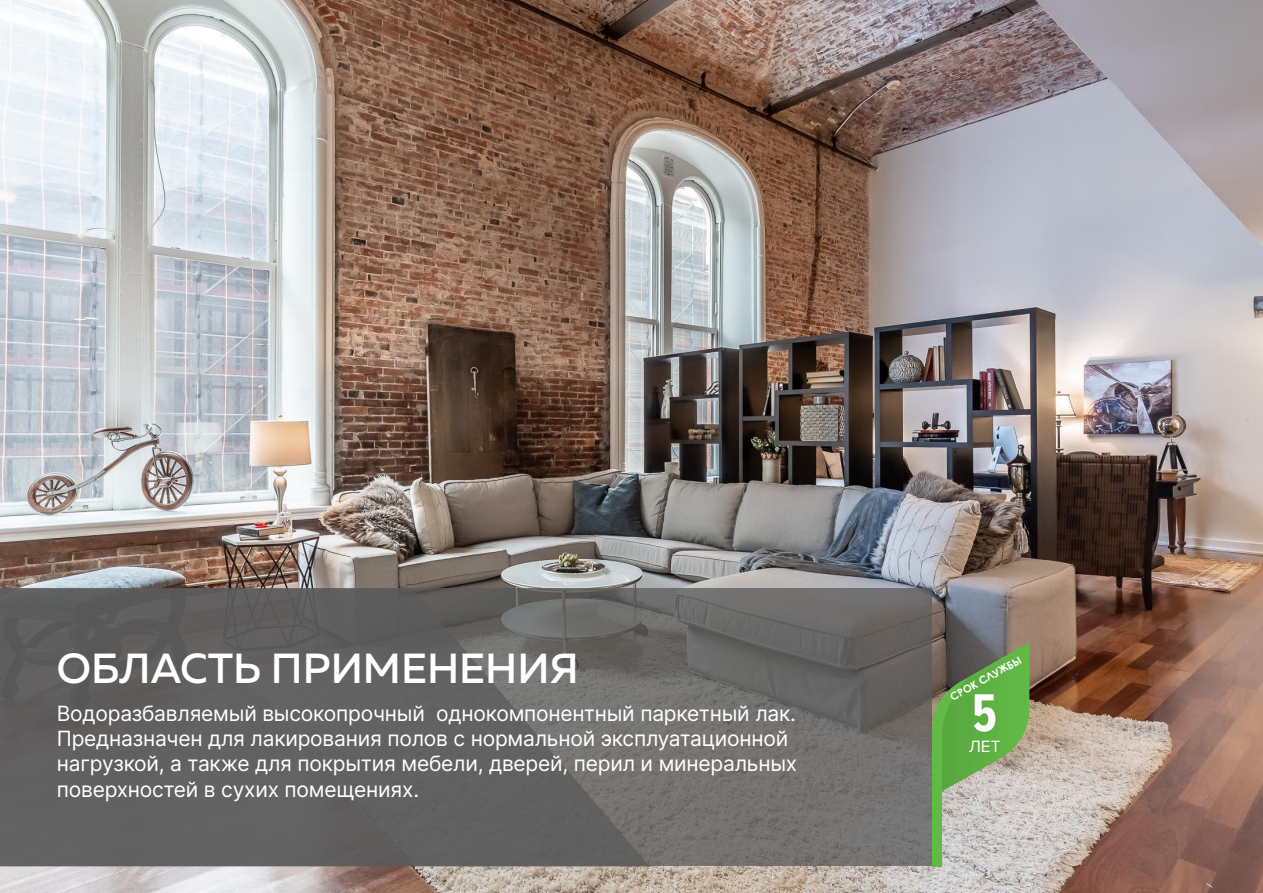
<style>
.page{position:relative;width:1263px;height:893px;background:#fff}
.page>*{position:absolute;margin:0;border:0;box-sizing:border-box;transform-origin:0 0}
.t1{font:700 55.2px "Proxima Nova Ex Cn";color:#fff}
.t2{font:500 42px "Muller";color:#fff}
.t3{font:21px/25.2px "Inter";letter-spacing:-.01em;color:#fff}
.t4{font:16.95px "Proxima Nova";color:#fff}
.t5{font:700 10.5px "Century Gothic";color:#fff}
</style>
<div class="page">
<img style="left:0;top:0;width:1263px;height:893px">
<svg style="left:650px;top:588px;width:282px;height:278px;fill:#716f6d"></svg>
<svg style="left:0;top:588px;width:650px;height:278px;fill:#626161"></svg>
<svg style="left:932px;top:642px;width:97px;height:155px"></svg>
<div style="left:932px;top:763px;width:9px;height:103px;background:#62ba46"></div>
<h2 class="t2" style="left:57px;top:642px;width:523px">ОБЛАСТЬ ПРИМЕНЕНИЯ</h2>
<p class="t3" style="left:57px;top:700px;width:742px">Водоразбавляемый высокопрочный однокомпонентный паркетный лак.<br>Предназначен для лакирования полов с нормальной эксплуатационной нагрузкой, а также для покрытия мебели, дверей, перил и минеральных поверхностей в сухих помещениях.</p>
<p class="t5" style="left:947px;top:691px;width:81px;rotate:-29deg">СРОК СЛУЖБЫ</p>
<h1 class="t1" style="left:972px;top:682px;width:26px">5</h1>
<p class="t4" style="left:969px;top:736px;width:33px">ЛЕТ</p>
</div>
